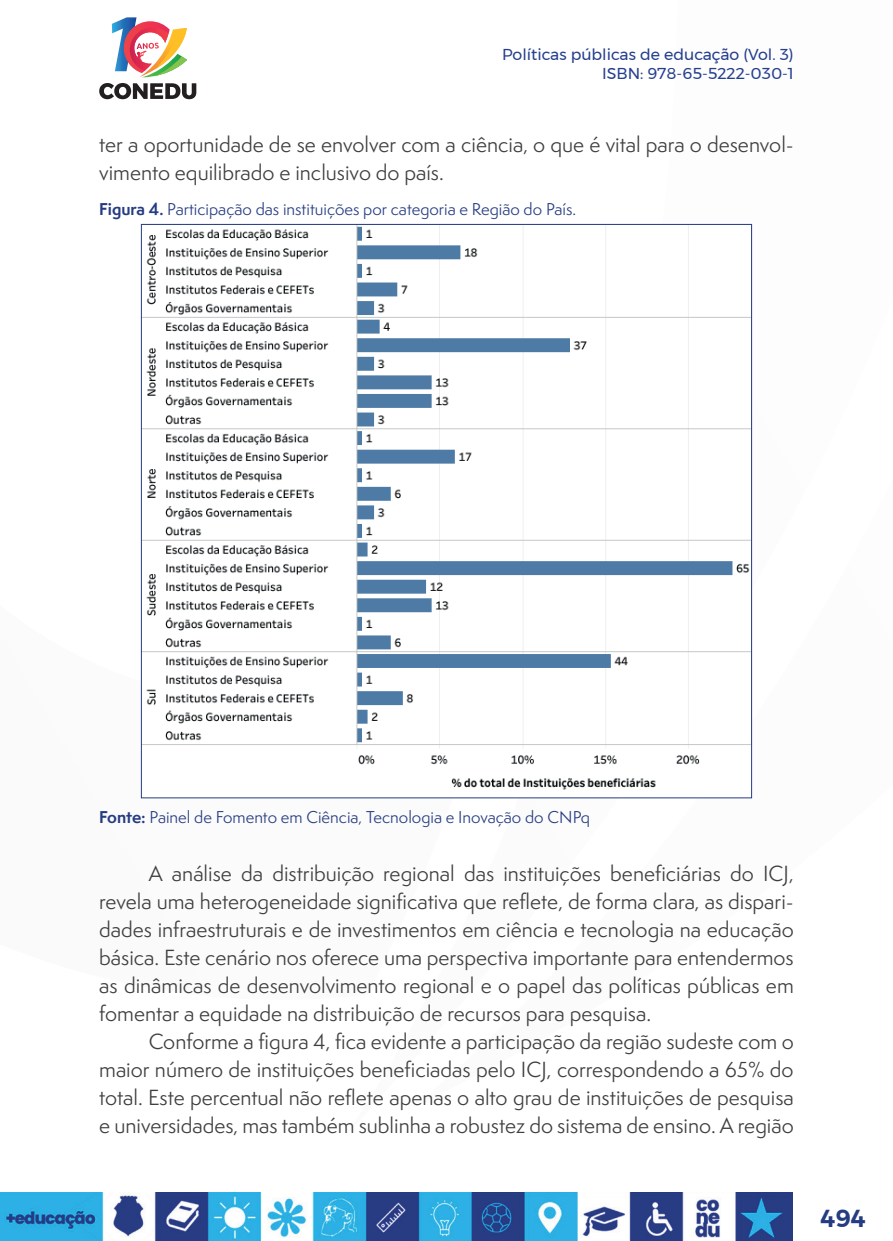
<style>
.page{position:relative;width:893px;height:1241px;background:#fff}
.page>*{position:absolute;margin:0;border:0;box-sizing:border-box;transform-origin:0 0}
.t1{font:600 24.5px "Montserrat";color:#263c82}
._7_CORPO{font:20.12px/28px "Semplicita Pro";color:#3e3e3f;text-align:justify}
._9_LEGENDAS{font:15.75px "Semplicita Pro";color:#263c82}
.t2{font:15.75px/18.9px "Montserrat";color:#253f8e;text-align:right}
._13_FONTES{font:15.75px "Semplicita Pro";color:#263c82}
.s1{font-weight:700}
</style>
<div class="page">
<svg style="left:112px;top:17px;width:75px;height:60px"></svg>
<svg style="left:99px;top:83px;width:97px;height:16px"></svg>
<img style="left:0;top:1192px;width:793px;height:48px">
<img style="left:143px;top:226px;width:607px;height:564px">
<p class="t2" style="left:502px;top:45px;width:293px">Políticas públicas de educação (Vol. 3)<br>ISBN: 978-65-5222-030-1</p>
<p class="_7_CORPO" style="left:99px;top:130px;width:696px">ter a oportunidade de se envolver com a ciência, o que é vital para o desenvol&shy;vimento equilibrado e inclusivo do país.</p>
<p class="_9_LEGENDAS" style="left:99px;top:198px;width:478px"><span class="s1">Figura 4.</span> Participação das instituições por categoria e Região do País.</p>
<p class="_13_FONTES" style="left:99px;top:806px;width:492px"><span class="s1">Fonte:</span> Painel de Fomento em Ciência, Tecnologia e Inovação do CNPq</p>
<p class="_7_CORPO" style="left:99px;top:858px;width:696px;text-indent:50px">A análise da distribuição regional das instituições beneficiárias do ICJ, revela uma heterogeneidade significativa que reflete, de forma clara, as dispari&shy;dades infraestruturais e de investimentos em ciência e tecnologia na educação básica. Este cenário nos oferece uma perspectiva importante para entendermos as dinâmicas de desenvolvimento regional e o papel das políticas públicas em fomentar a equidade na distribuição de recursos para pesquisa.</p>
<p class="_7_CORPO" style="left:99px;top:1026px;width:696px;text-indent:50px">Conforme a figura 4, fica evidente a participação da região sudeste com o maior número de instituições beneficiadas pelo ICJ, correspondendo a 65% do total. Este percentual não reflete apenas o alto grau de instituições de pesquisa e universidades, mas também sublinha a robustez do sistema de ensino. A região</p>
<p class="t1" style="left:821px;top:1198px;width:46px">494</p>
</div>
